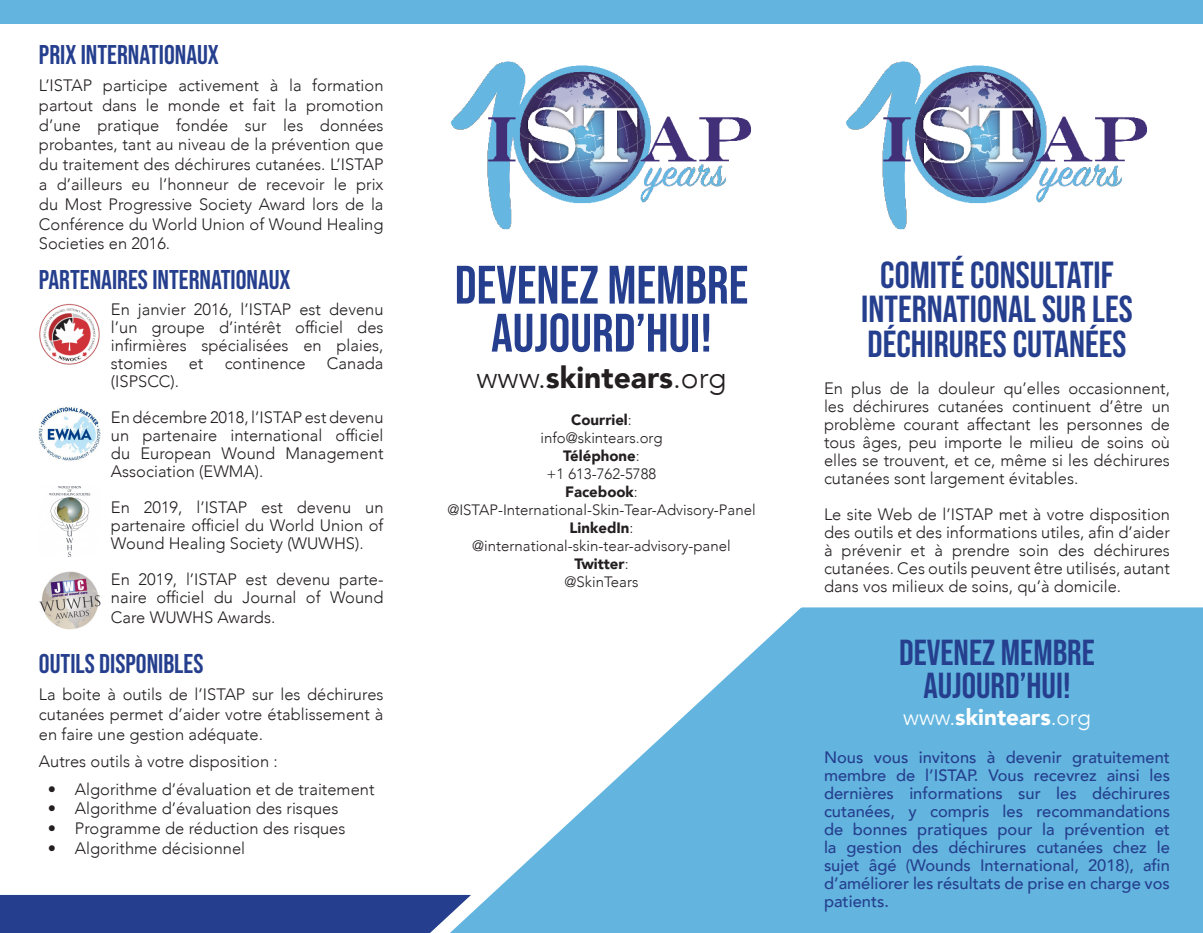
<style>
.page{position:relative;width:1203px;height:933px;background:#63b5df}
.page>*{position:absolute;margin:0;border:0;box-sizing:border-box;transform-origin:0 0}
.t1{font:54px/48px "Bebas Neue";color:#253f8e;text-align:center}
.t2{font:37.5px/34.5px "Bebas Neue";color:#253f8e;text-align:center}
.t3{font:36px/33px "Bebas Neue";color:#253f8e;text-align:center}
.t4{font:900 30px "Avenir";color:#231f20}
.t5{font:27px "Bebas Neue";color:#253f8e}
.t6{font:900 22.5px "Avenir";color:#fff}
.t7{font:300 16.5px/18px "Avenir";color:#231f20;text-align:justify}
.t8{font:500 16.5px/18px "Avenir";color:#253f8e;text-align:justify}
.t9{font:300 15px "Avenir";color:#231f20}
.t10{font:900 15px "Avenir";color:#231f20}
.s1{font-weight:300}
</style>
<div class="page">
<div style="left:0;top:895px;width:1203px;height:38px;background:#253f8e"></div>
<div style="left:0;top:24px;width:1203px;height:871px;background:#fff"></div>
<svg style="left:420px;top:582px;width:783px;height:351px"></svg>
<img style="left:833px;top:44px;width:328px;height:199px">
<img style="left:437px;top:44px;width:329px;height:199px">
<img style="left:38px;top:299px;width:63px;height:70px">
<img style="left:38px;top:407px;width:63px;height:54px">
<img style="left:38px;top:486px;width:63px;height:71px">
<img style="left:39px;top:572px;width:62px;height:58px">
<p class="t5" style="left:39px;top:39px;width:182px">PRIX INTERNATIONAUX</p>
<p class="t7" style="left:39px;top:75px;width:346px;line-height:19.8px">L’ISTAP participe activement à la formation partout dans le monde et fait la promotion d’une pratique fondée sur les données probantes, tant au niveau de la prévention que du traitement des déchirures cutanées. L’ISTAP a d’ailleurs eu l’honneur de recevoir le prix du Most Progressive Society Award lors de la Conférence du World Union of Wound Healing Societies en 2016.</p>
<p class="t5" style="left:39px;top:265px;width:253px">PARTENAIRES INTERNATIONAUX</p>
<p class="t7" style="left:111px;top:300px;width:274px">En janvier 2016, l’ISTAP est devenu l’un groupe d’intérêt officiel des infirmières spécialisées en plaies, stomies</p>
<p class="t7" style="left:189px;top:354px;width:16px">et</p>
<p class="t7" style="left:225px;top:354px;width:83px">continence</p>
<p class="t7" style="left:327px;top:354px;width:58px">Canada</p>
<p class="t7" style="left:111px;top:372px;width:70px">(ISPSCC).</p>
<p class="t7" style="left:111px;top:408px;width:274px">En décembre 2018, l’ISTAP est devenu un partenaire international officiel du European Wound Management Association (EWMA).</p>
<p class="t7" style="left:111px;top:498px;width:274px">En 2019, l’ISTAP est devenu un partenaire officiel du World Union of Wound Healing Society (WUWHS).</p>
<p class="t7" style="left:111px;top:570px;width:274px">En 2019, l’ISTAP est devenu parte&shy;naire officiel du Journal of Wound</p>
<p class="t7" style="left:111px;top:608px;width:166px">Care WUWHS Awards.</p>
<p class="t5" style="left:39px;top:648px;width:166px">OUTILS DISPONIBLES</p>
<p class="t7" style="left:39px;top:685px;width:346px;line-height:19.8px">La boite à outils de l’ISTAP sur les déchirures cutanées permet d’aider votre établissement à en faire une gestion adéquate.</p>
<p class="t7" style="left:39px;top:753px;width:240px">Autres outils à votre disposition :</p>
<p class="t7" style="left:48px;top:780px;width:328px">• Algorithme d’évaluation et de traitement</p>
<p class="t7" style="left:48px;top:800px;width:292px">• Algorithme d’évaluation des risques</p>
<p class="t7" style="left:48px;top:819px;width:299px">• Programme de réduction des risques</p>
<p class="t7" style="left:48px;top:839px;width:199px">• Algorithme décisionnel</p>
<p class="t1" style="left:455px;top:260px;width:295px">DEVENEZ MEMBRE<br>AUJOURD’HUI!</p>
<p class="t4" style="left:476px;top:351px;width:252px"><span class="s1">www.</span>skintears<span class="s1">.org</span></p>
<p class="t10" style="left:571px;top:407px;width:62px">Courriel<span class="s1">:</span></p>
<p class="t9" style="left:540px;top:429px;width:124px">info@skintears.org</p>
<p class="t10" style="left:563px;top:443px;width:78px">Téléphone<span class="s1">:</span></p>
<p class="t9" style="left:547px;top:465px;width:111px">+1 613-762-5788</p>
<p class="t10" style="left:565px;top:479px;width:74px">Facebook<span class="s1">:</span></p>
<p class="t9" style="left:447px;top:501px;width:310px">@ISTAP-International-Skin-Tear-Advisory-Panel</p>
<p class="t10" style="left:570px;top:515px;width:65px">LinkedIn<span class="s1">:</span></p>
<p class="t9" style="left:472px;top:537px;width:260px">@international-skin-tear-advisory-panel</p>
<p class="t10" style="left:574px;top:551px;width:56px">Twitter<span class="s1">:</span></p>
<p class="t9" style="left:565px;top:573px;width:75px">@SkinTears</p>
<p class="t2" style="left:861px;top:257px;width:273px">COMITÉ CONSULTATIF<br>INTERNATIONAL SUR LES<br>DÉCHIRURES CUTANÉES</p>
<p class="t7" style="left:824px;top:380px;width:348px">En plus de la douleur qu’elles occasionnent, les déchirures cutanées continuent d’être un problème courant affectant les personnes de tous âges, peu importe le milieu de soins où elles se trouvent, et ce, même si les déchirures cutanées sont largement évitables.</p>
<p class="t7" style="left:824px;top:506px;width:348px">Le site Web de l’ISTAP met à votre disposition des outils et des informations utiles, afin d’aider à prévenir et à prendre soin des déchirures cutanées. Ces outils peuvent être utilisés, autant dans vos milieux de soins, qu’à domicile.</p>
<p class="t3" style="left:899px;top:636px;width:197px">DEVENEZ MEMBRE<br>AUJOURD’HUI!</p>
<p class="t6" style="left:903px;top:698px;width:189px"><span class="s1">www.</span>skintears<span class="s1">.org</span></p>
<p class="t8" style="left:824px;top:747px;width:348px">Nous vous invitons à devenir gratuitement membre de l’ISTAP. Vous recevrez ainsi les dernières informations sur les déchirures cutanées, y compris les recommandations de bonnes pratiques pour la prévention et la gestion des déchirures cutanées chez le sujet âgé (Wounds International, 2018), afin d’améliorer les résultats de prise en charge vos patients.</p>
</div>
